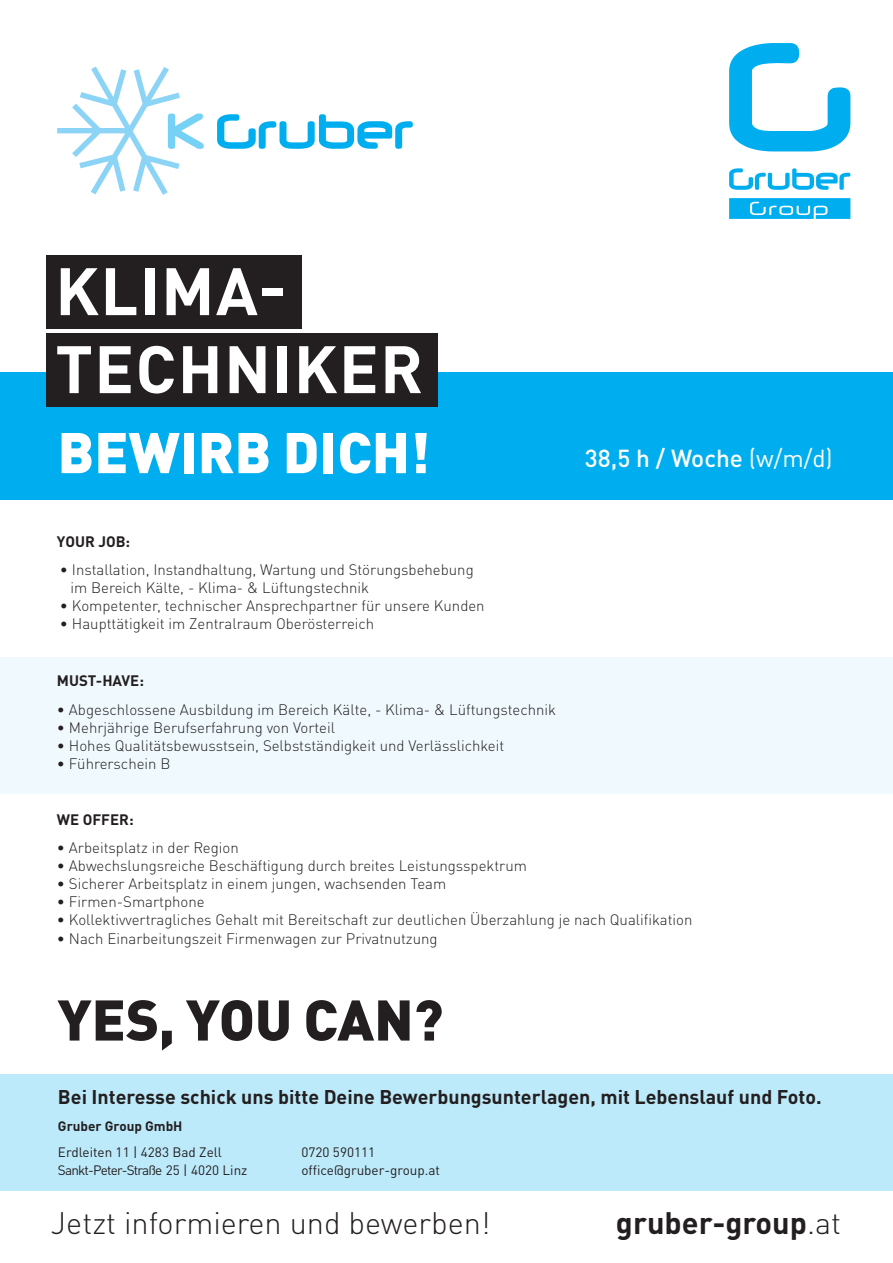
<style>
.page{position:relative;width:893px;height:1263px;background:#fff}
.page>*{position:absolute;margin:0;border:0;box-sizing:border-box;transform-origin:0 0}
.t1{font:700 65.85px/78px "DIN Pro";letter-spacing:.02em;color:#fff}
.t2{font:900 56.4px "DIN Pro";color:#fff}
.t3{font:900 56.4px "DIN Pro";color:#231f20}
.t4{font:300 30.75px "DIN Pro";color:#231f20}
.t5{font:700 30.75px "DIN Pro";color:#231f20}
.t6{font:500 24.3px "DIN Pro";color:#fff}
.t7{font:700 19.65px "DIN Pro";color:#231f20}
.t8{font:300 15px/18px "DIN Pro";color:#231f20}
.t9{font:700 15px "DIN Pro";color:#231f20}
.t10{font:13.5px/18px "DIN Pro";color:#231f20}
.t11{font:700 13.5px "DIN Pro";color:#231f20}
.s1{font-weight:400}
.s2{font-weight:300}
</style>
<div class="page">
<div style="left:0;top:373px;width:893px;height:127px;background:#00aeef"></div>
<div style="left:0;top:1075px;width:893px;height:116px;background:#bdeafa"></div>
<div style="left:0;top:657px;width:893px;height:136px;background:#f0fafe"></div>
<svg style="left:217px;top:114px;width:196px;height:35px"></svg>
<svg style="left:57px;top:66px;width:147px;height:129px"></svg>
<svg style="left:729px;top:198px;width:121px;height:21px;background:#1db7f0"></svg>
<svg style="left:729px;top:168px;width:121px;height:22px"></svg>
<svg style="left:729px;top:43px;width:121px;height:108px"></svg>
<div style="left:46px;top:334px;width:391px;height:73px;background:#231f20"></div>
<div style="left:46px;top:255px;width:255px;height:74px;background:#231f20"></div>
<h1 class="t1" style="left:55px;top:244px;width:369px">KLIMA-<br>TECHNIKER</h1>
<h2 class="t2" style="left:57px;top:404px;width:374px">BEWIRB DICH!</h2>
<p class="t9" style="left:57px;top:529px;width:75px">YOUR JOB:</p>
<p class="t8" style="left:70px;top:560px;width:405px;text-indent:-10px">• Installation, Instandhaltung, Wartung und Störungsbehebung im Bereich Kälte, - Klima- &amp; Lüftungstechnik</p>
<p class="t8" style="left:60px;top:596px;width:426px">• Kompetenter, technischer Ansprechpartner für unsere Kunden</p>
<p class="t8" style="left:60px;top:614px;width:316px">• Haupttätigkeit im Zentralraum Oberösterreich</p>
<p class="t9" style="left:57px;top:668px;width:89px">MUST-HAVE:</p>
<p class="t8" style="left:57px;top:700px;width:501px">• Abgeschlossene Ausbildung im Bereich Kälte, - Klima- &amp; Lüftungstechnik</p>
<p class="t8" style="left:57px;top:718px;width:280px">• Mehrjährige Berufserfahrung von Vorteil</p>
<p class="t8" style="left:57px;top:736px;width:449px">• Hohes Qualitätsbewusstsein, Selbstständigkeit und Verlässlichkeit</p>
<p class="t8" style="left:57px;top:754px;width:115px">• Führerschein B</p>
<p class="t9" style="left:57px;top:807px;width:78px">WE OFFER:</p>
<h3 class="t6" style="left:585px;top:438px;width:249px">38,5 h / Woche <span class="s1">(w/m/d)</span></h3>
<p class="t8" style="left:57px;top:838px;width:183px">• Arbeitsplatz in der Region</p>
<p class="t8" style="left:57px;top:856px;width:472px">• Abwechslungsreiche Beschäftigung durch breites Leistungsspektrum</p>
<p class="t8" style="left:57px;top:874px;width:391px">• Sicherer Arbeitsplatz in einem jungen, wachsenden Team</p>
<p class="t8" style="left:57px;top:892px;width:149px">• Firmen-Smartphone</p>
<p class="t8" style="left:57px;top:910px;width:637px">• Kollektivvertragliches Gehalt mit Bereitschaft zur deutlichen Überzahlung je nach Qualifikation</p>
<p class="t8" style="left:57px;top:928px;width:382px">• Nach Einarbeitungszeit Firmenwagen zur Privatnutzung</p>
<h2 class="t3" style="left:57px;top:972px;width:387px">YES, YOU CAN?</h2>
<h3 class="t7" style="left:58px;top:1081px;width:765px">Bei Interesse schick uns bitte Deine Bewerbungsunterlagen, mit Lebenslauf und Foto.</h3>
<p class="t11" style="left:58px;top:1115px;width:126px">Gruber Group GmbH</p>
<p class="t10" style="left:58px;top:1142px;width:191px">Erdleiten 11 | 4283 Bad Zell<br>Sankt-Peter-Straße 25 | 4020 Linz</p>
<p class="t10" style="left:301px;top:1142px;width:140px">0720 590111 office@gruber-group.at</p>
<h3 class="t4" style="left:51px;top:1199px;width:441px">Jetzt informieren und bewerben!</h3>
<h3 class="t5" style="left:616px;top:1197px;width:227px">gruber-group<span class="s2">.at</span></h3>
</div>
